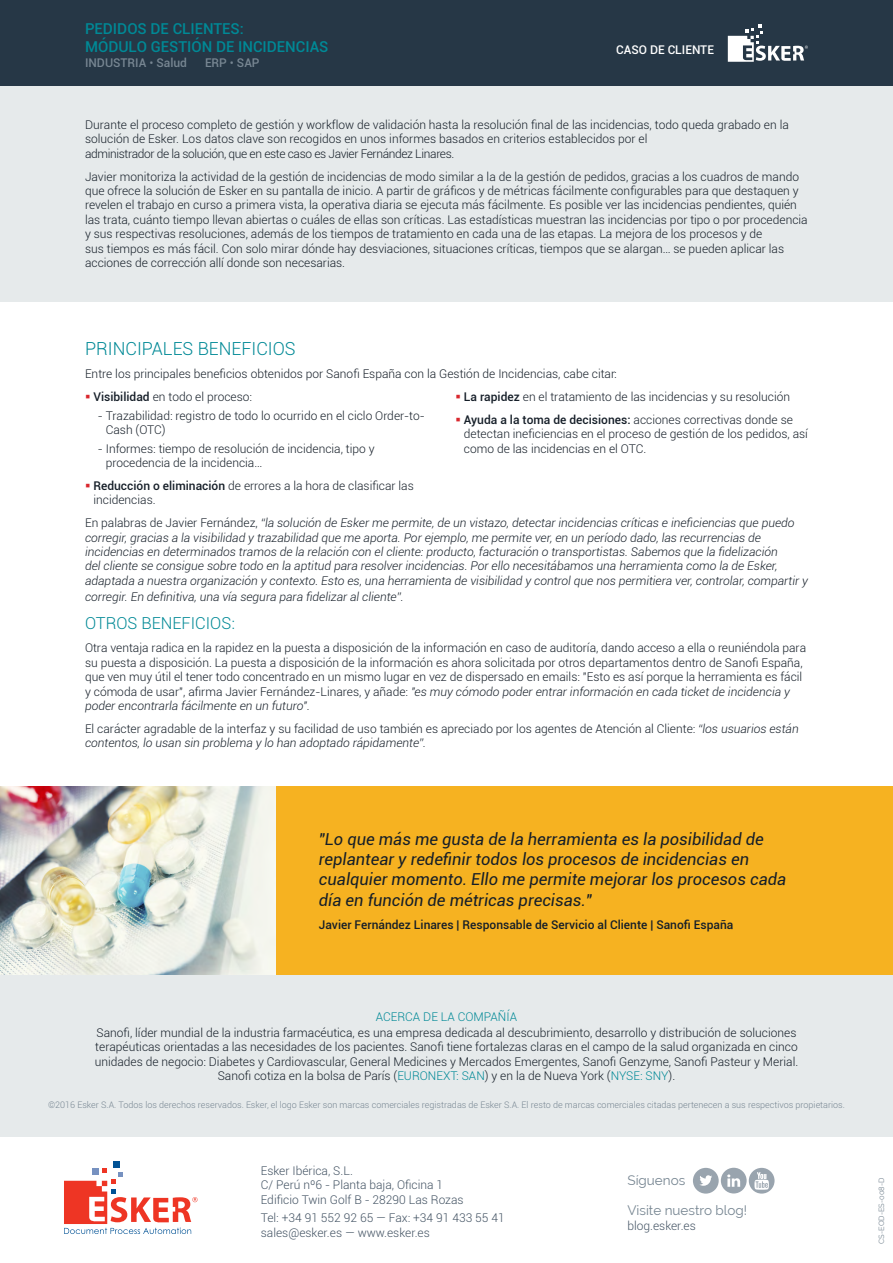
<style>
.page{position:relative;width:893px;height:1263px;background:#fff}
.page>*{position:absolute;margin:0;border:0;box-sizing:border-box;transform-origin:0 0}
.t1{font:300 18px "Roboto";color:#008996}
.t2{font:italic 16.5px/19.8px "Roboto";color:#151e28}
.t3{font:300 16.5px "Roboto";color:#008996}
.t4{font:500 15px/18px "Roboto";color:#008996}
.t5{font:13.5px "Raleway";color:#778692}
.t6{font:300 12px/14.4px "Roboto";color:#151e28}
.t7{font:italic 300 12px/14.4px "Roboto";color:#151e28}
.t8{font:300 12px/14.4px "Roboto";color:#435363}
.t9{font:500 12px "Roboto";color:#151e28}
.t10{font:500 12px "Roboto";color:#778692}
.t11{font:300 12px "Roboto";color:#008996}
.t12{font:500 12px "Roboto";color:#fff}
.t13{font:300 9px "Roboto";color:#778692}
.t14{font:7.5px "Raleway";letter-spacing:-.005em;color:#778692}
.s1{font-weight:400}
.s2{color:#d9272e}
.s3{font-weight:500}
.s4{font-style:normal}
.s5{font-style:italic}
.s6{color:#008996}
</style>
<div class="page">
<div style="left:0;top:83px;width:893px;height:219px;background:#e6eaeb"></div>
<div style="left:0;top:970px;width:893px;height:167px;background:#e6eaeb"></div>
<div style="left:0;top:0;width:893px;height:85px;background:#263746"></div>
<svg style="left:728px;top:24px;width:80px;height:38px"></svg>
<img style="left:0;top:787px;width:276px;height:188px">
<div style="left:276px;top:787px;width:617px;height:188px;background:#f6b221"></div>
<svg style="left:64px;top:1162px;width:134px;height:72px"></svg>
<svg style="left:721px;top:1168px;width:26px;height:25px"></svg>
<div style="left:693px;top:1168px;width:26px;height:25px;background:#99a4ae;border-radius:50%"></div>
<svg style="left:700px;top:1175px;width:12px;height:11px"></svg>
<div style="left:749px;top:1168px;width:25px;height:25px;background:#99a4ae;border-radius:50%"></div>
<svg style="left:754px;top:1172px;width:15px;height:18px"></svg>
<p class="t4" style="left:85px;top:19px;width:245px">PEDIDOS DE CLIENTES:<br>MÓDULO GESTIÓN DE INCIDENCIAS</p>
<p class="t10" style="left:85px;top:54px;width:103px">INDUSTRIA <span class="s1">•</span> Salud</p>
<p class="t10" style="left:205px;top:54px;width:56px">ERP <span class="s1">•</span> SAP</p>
<p class="t12" style="left:616px;top:41px;width:99px">CASO DE CLIENTE</p>
<p class="t6" style="left:85px;top:117px;width:705px">Durante el proceso completo de gestión y workflow de validación hasta la resolución final de las incidencias, todo queda grabado en la solución de Esker. Los datos clave son recogidos en unos informes basados en criterios establecidos por el<br>administrador de la solución, que en este caso es Javier Fernández Linares.</p>
<p class="t6" style="left:85px;top:169px;width:724px">Javier monitoriza la actividad de la gestión de incidencias de modo similar a la de la gestión de pedidos, gracias a los cuadros de mando que ofrece la solución de Esker en su pantalla de inicio. A partir de gráficos y de métricas fácilmente configurables para que destaquen y revelen el trabajo en curso a primera vista, la operativa diaria se ejecuta más fácilmente. Es posible ver las incidencias pendientes, quién las trata, cuánto tiempo llevan abiertas o cuáles de ellas son críticas. Las estadísticas muestran las incidencias por tipo o por procedencia y sus respectivas resoluciones, además de los tiempos de tratamiento en cada una de las etapas. La mejora de los procesos y de<br>sus tiempos es más fácil. Con solo mirar dónde hay desviaciones, situaciones críticas, tiempos que se alargan… se pueden aplicar las acciones de corrección allí donde son necesarias.</p>
<h1 class="t1" style="left:85px;top:336px;width:212px">PRINCIPALES BENEFICIOS</h1>
<p class="t6" style="left:85px;top:366px;width:533px">Entre los principales beneficios obtenidos por Sanofi España con la Gestión de Incidencias, cabe citar:</p>
<p class="t6" style="left:85px;top:389px;width:169px"><span class="s2">▪</span> <span class="s3">Visibilidad</span> en todo el proceso:</p>
<p class="t6" style="left:106px;top:408px;width:321px;text-indent:-8px">- Trazabilidad: registro de todo lo ocurrido en el ciclo Order-to-<br>Cash (OTC)</p>
<p class="t6" style="left:106px;top:441px;width:270px;text-indent:-8px">- Informes: tiempo de resolución de incidencia, tipo y procedencia de la incidencia…</p>
<p class="t6" style="left:93px;top:478px;width:322px;text-indent:-8px"><span class="s2">▪</span> <span class="s3">Reducción o eliminación</span> de errores a la hora de clasificar las incidencias.</p>
<p class="t6" style="left:455px;top:389px;width:336px"><span class="s2">▪</span> <span class="s3">La rapidez</span> en el tratamiento de las incidencias y su resolución</p>
<p class="t6" style="left:464px;top:412px;width:346px;text-indent:-8px"><span class="s2">▪</span> <span class="s3">Ayuda a la toma de decisiones:</span> acciones correctivas donde se detectan ineficiencias en el proceso de gestión de los pedidos, así como de las incidencias en el OTC.</p>
<p class="t7" style="left:85px;top:515px;width:724px"><span class="s4">En palabras de Javier Fernández,</span> “la solución de Esker me permite, de un vistazo, detectar incidencias críticas e ineficiencias que puedo corregir, gracias a la visibilidad y trazabilidad que me aporta. Por ejemplo, me permite ver, en un período dado, las recurrencias de incidencias en determinados tramos de la relación con el cliente: producto, facturación o transportistas. Sabemos que la fidelización<br>del cliente se consigue sobre todo en la aptitud para resolver incidencias. Por ello necesitábamos una herramienta como la de Esker, adaptada a nuestra organización y contexto. Esto es, una herramienta de visibilidad y control que nos permitiera ver, controlar, compartir y</p>
<p class="t7" style="left:85px;top:589px;width:320px">corregir. En definitiva, una vía segura para fidelizar al cliente”.</p>
<h2 class="t3" style="left:85px;top:612px;width:151px">OTROS BENEFICIOS:</h2>
<p class="t6" style="left:85px;top:640px;width:723px">Otra ventaja radica en la rapidez en la puesta a disposición de la información en caso de auditoría, dando acceso a ella o reuniéndola para su puesta a disposición. La puesta a disposición de la información es ahora solicitada por otros departamentos dentro de Sanofi España, que ven muy útil el tener todo concentrado en un mismo lugar en vez de dispersado en emails: "Esto es así porque la herramienta es fácil y cómoda de usar", afirma Javier Fernández-Linares, y añade: <span class="s5">"es muy cómodo poder entrar información en cada ticket de incidencia y poder encontrarla fácilmente en un futuro".</span></p>
<p class="t6" style="left:85px;top:721px;width:715px">El carácter agradable de la interfaz y su facilidad de uso también es apreciado por los agentes de Atención al Cliente: <span class="s5">“los usuarios están contentos, lo usan sin problema y lo han adoptado rápidamente”.</span></p>
<h2 class="t2" style="left:319px;top:828px;width:469px">"Lo que más me gusta de la herramienta es la posibilidad de replantear y redefinir todos los procesos de incidencias en cualquier momento. Ello me permite mejorar los procesos cada</h2>
<h2 class="t2" style="left:319px;top:890px;width:274px">día en función de métricas precisas."</h2>
<p class="t9" style="left:319px;top:916px;width:416px">Javier Fernández Linares | Responsable de Servicio al Cliente | Sanofi España</p>
<p class="t11" style="left:376px;top:1009px;width:143px">ACERCA DE LA COMPAÑÍA</p>
<p class="t6" style="left:95px;top:1025px;width:705px;text-align:center">Sanofi, líder mundial de la industria farmacéutica, es una empresa dedicada al descubrimiento, desarrollo y distribución de soluciones terapéuticas orientadas a las necesidades de los pacientes. Sanofi tiene fortalezas claras en el campo de la salud organizada en cinco unidades de negocio: Diabetes y Cardiovascular, General Medicines y Mercados Emergentes, Sanofi Genzyme, Sanofi Pasteur y Merial.<br>Sanofi cotiza en la bolsa de París (<span class="s6">EURONEXT: SAN</span>) y en la de Nueva York (<span class="s6">NYSE: SNY</span>).</p>
<p class="t13" style="left:48px;top:1098px;width:798px">©2016 Esker S.A. Todos los derechos reservados. Esker, el logo Esker son marcas comerciales registradas de Esker S.A. El resto de marcas comerciales citadas pertenecen a sus respectivos propietarios.</p>
<p class="t8" style="left:261px;top:1163px;width:204px">Esker Ibérica, S.L.<br>C/ Perú nº6 - Planta baja, Oficina 1<br>Edificio Twin Golf B - 28290 Las Rozas</p>
<p class="t8" style="left:261px;top:1210px;width:245px">Tel: +34 91 552 92 65 — Fax: +34 91 433 55 41 sales@esker.es — www.esker.es</p>
<p class="t5" style="left:627px;top:1172px;width:59px">Síguenos</p>
<p class="t14" style="left:877px;top:1244px;width:68px;rotate:-90deg">CS-EOD-ES-008-D</p>
<p class="t5" style="left:627px;top:1203px;width:121px">Visite nuestro blog!</p>
<p class="t8" style="left:627px;top:1218px;width:70px">blog.esker.es</p>
</div>
